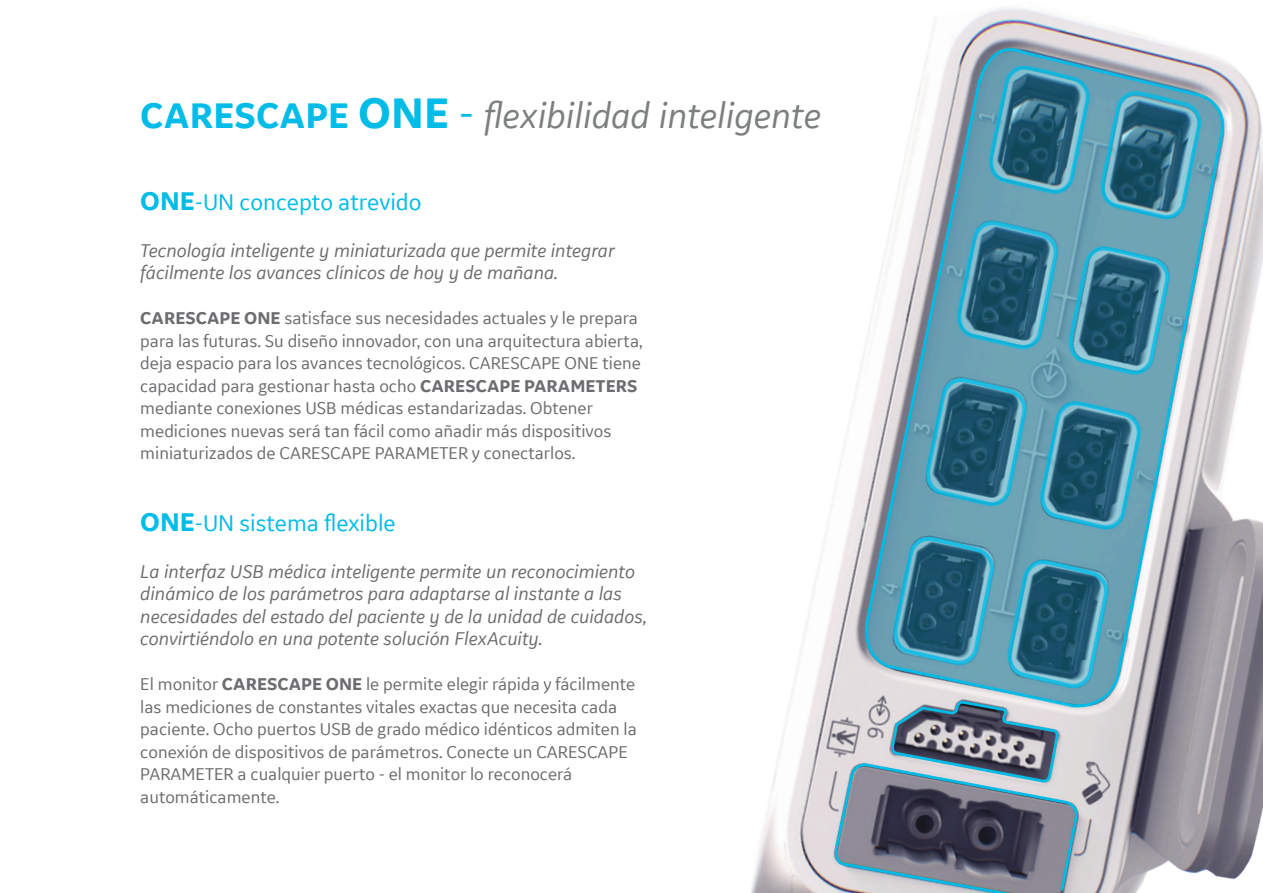
<style>
.page{position:relative;width:1263px;height:893px;background:#fff}
.page>*{position:absolute;margin:0;border:0;box-sizing:border-box;transform-origin:0 0}
.t1{font:italic 37.5px "GE Inspira Sans";color:#7c7f80}
.Body_10_pt{font:24px "GE Inspira Sans";color:#02bce8}
.Body_10_pt-2{font:italic 19.5px/22.5px "GE Inspira Sans";color:#6c6d70}
.Body_10_pt-3{font:18px/22.5px "GE Inspira Sans";color:#6c6d70}
.s1{font-weight:700;font-style:normal;color:#02bce8}
.s2{font-weight:700;font-style:normal;font-size:45px;color:#02bce8}
.s3{font-style:normal;font-size:45px;color:#02bce8}
.s4{font-weight:700;font-size:27px}
.s5{font-weight:700}
</style>
<div class="page">
<img style="left:751px;top:7px;width:512px;height:886px">
<svg style="left:833px;top:701px;width:246px;height:192px;background:#808794"></svg>
<svg style="left:860px;top:39px;width:369px;height:671px"></svg>
<svg style="left:987px;top:66px;width:105px;height:135px;background:#43849a"></svg>
<svg style="left:1099px;top:92px;width:104px;height:134px;background:#45869d"></svg>
<svg style="left:955px;top:221px;width:105px;height:135px;background:#3f8098"></svg>
<svg style="left:924px;top:378px;width:104px;height:135px;background:#3d7e95"></svg>
<svg style="left:1038px;top:402px;width:105px;height:134px;background:#3f8097"></svg>
<svg style="left:892px;top:537px;width:104px;height:135px;background:#3b7c94"></svg>
<svg style="left:1006px;top:560px;width:104px;height:135px;background:#3d7e96"></svg>
<svg style="left:1067px;top:247px;width:104px;height:134px;background:#418299"></svg>
<p class="t1" style="left:140px;top:92px;width:682px"><span class="s1">CARESCAPE</span> <span class="s2">ONE</span> <span class="s3">-</span> flexibilidad inteligente</p>
<p class="Body_10_pt" style="left:140px;top:187px;width:283px"><span class="s4">ONE</span>-UN concepto atrevido</p>
<p class="Body_10_pt-2" style="left:140px;top:238px;width:476px">Tecnología inteligente y miniaturizada que permite integrar fácilmente los avances clínicos de hoy y de mañana.</p>
<p class="Body_10_pt-3" style="left:140px;top:306px;width:504px"><span class="s5">CARESCAPE ONE</span> satisface sus necesidades actuales y le prepara para las futuras. Su diseño innovador, con una arquitectura abierta, deja espacio para los avances tecnológicos. CARESCAPE ONE tiene capacidad para gestionar hasta ocho <span class="s5">CARESCAPE PARAMETERS </span>mediante conexiones USB médicas estandarizadas. Obtener mediciones nuevas será tan fácil como añadir más dispositivos miniaturizados de CARESCAPE PARAMETER y conectarlos.</p>
<p class="Body_10_pt" style="left:140px;top:508px;width:257px"><span class="s4">ONE</span>-UN sistema flexible</p>
<p class="Body_10_pt-2" style="left:140px;top:559px;width:508px">La interfaz USB médica inteligente permite un reconocimiento dinámico de los parámetros para adaptarse al instante a las necesidades del estado del paciente y de la unidad de cuidados, convirtiéndolo en una potente solución FlexAcuity.</p>
<p class="Body_10_pt-3" style="left:140px;top:672px;width:498px">El monitor <span class="s5">CARESCAPE ONE</span> le permite elegir rápida y fácilmente las mediciones de constantes vitales exactas que necesita cada paciente. Ocho puertos USB de grado médico idénticos admiten la conexión de dispositivos de parámetros. Conecte un CARESCAPE PARAMETER a cualquier puerto - el monitor lo reconocerá automáticamente.</p>
</div>
